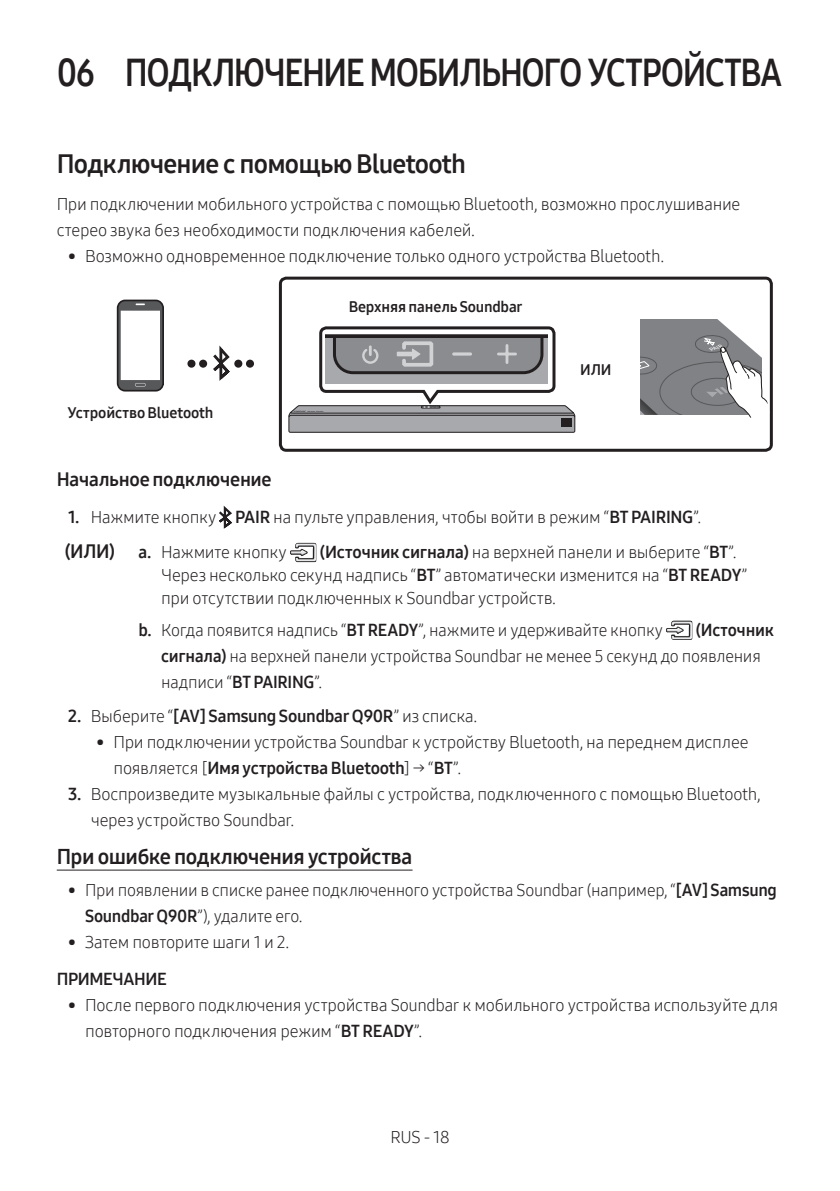
<style>
.page{position:relative;width:840px;height:1191px;background:#fff}
.page>*{position:absolute;margin:0;border:0;box-sizing:border-box;transform-origin:0 0}
.t1{font:38px "Samsung One 700";letter-spacing:-.04em;color:#231f20;scale:.88 1}
.t2{font:26px "Samsung One 700";letter-spacing:-.03em;color:#231f20}
.t3{font:21px "Samsung One 700";letter-spacing:-.025em;color:#231f20}
.t4{font:19px "Samsung One 700";letter-spacing:-.02em;color:#231f20}
.t5{font:17px/26px "Samsung One 300";letter-spacing:-.015em;color:#231f20}
.t6{font:17px "Samsung One 700";letter-spacing:-.015em;color:#231f20}
.t7{font:15px "Samsung One 700";letter-spacing:-.01em;color:#231f20}
.t8{font:italic 4.6px "Samsung One UI 600 C";color:#fff;scale:1.42 1}
.s1{font-family:"Samsung One 700"}
.s2{font-family:"Samsung One 700";font-size:19px}
.s3{font-family:"Samsung One 300"}
</style>
<div class="page">
<hr style="left:57px;top:869px;width:355px;height:1px;background:#231f20">
<div style="left:279px;top:277px;width:493px;height:175px;border:3px solid #231f20;border-radius:6px"></div>
<svg style="left:640px;top:319px;width:129px;height:100px"></svg>
<svg style="left:288px;top:326px;width:287px;height:107px"></svg>
<svg style="left:452px;top:352px;width:20px;height:4px"></svg>
<div style="left:246px;top:360px;width:8px;height:8px;background:#231f20;border-radius:50%"></div>
<div style="left:234px;top:360px;width:8px;height:8px;background:#231f20;border-radius:50%"></div>
<div style="left:199px;top:360px;width:8px;height:8px;background:#231f20;border-radius:50%"></div>
<div style="left:187px;top:360px;width:8px;height:8px;background:#231f20;border-radius:50%"></div>
<svg style="left:213px;top:345px;width:17px;height:36px"></svg>
<svg style="left:116px;top:299px;width:48px;height:93px"></svg>
<svg style="left:219px;top:505px;width:13px;height:24px"></svg>
<svg style="left:290px;top:550px;width:5px;height:5px"></svg>
<img style="left:295px;top:543px;width:21px;height:19px">
<svg style="left:666px;top:628px;width:4px;height:5px"></svg>
<img style="left:670px;top:620px;width:22px;height:20px">
<h1 class="t1" style="left:57px;top:47px;width:825px">06 ПОДКЛЮЧЕНИЕ МОБИЛЬНОГО УСТРОЙСТВА</h1>
<h2 class="t2" style="left:57px;top:146px;width:410px">Подключение с помощью Bluetooth</h2>
<p class="t5" style="left:57px;top:191px;width:684px">При подключении мобильного устройства с помощью Bluetooth, возможно прослушивание стерео звука без необходимости подключения кабелей.</p>
<p class="t5" style="left:68px;top:243px;width:597px">• Возможно одновременное подключение только одного устройства Bluetooth.</p>
<p class="t7" style="left:67px;top:402px;width:147px">Устройство Bluetooth</p>
<p class="t7" style="left:348px;top:296px;width:175px">Верхняя панель Soundbar</p>
<p class="t7" style="left:580px;top:360px;width:33px">ИЛИ</p>
<p class="t8" style="left:709px;top:346px;width:11px;rotate:-17deg">PAIR</p>
<p class="t4" style="left:57px;top:467px;width:216px">Начальное подключение</p>
<p class="t5" style="left:65px;top:500px;width:638px;line-height:34.8px"><span class="s1">1.</span> Нажмите кнопку <span class="s1">PAIR</span> на пульте управления, чтобы войти в режим “<span class="s1">BT PAIRING</span>”. <span class="s2">(ИЛИ)</span> <span class="s1">a.</span> Нажмите кнопку</p>
<p class="t5" style="left:161px;top:540px;width:587px;line-height:23px;text-indent:159px"><span class="s1">(Источник сигнала)</span> на верхней панели и выберите “<span class="s1">BT</span>”.<br>Через несколько секунд надпись “<span class="s1">BT</span>” автоматически изменится на “<span class="s1">BT READY</span>” при отсутствии подключенных к Soundbar устройств.</p>
<p class="t5" style="left:138px;top:617px;width:525px"><span class="s1">b.</span> Когда появится надпись “<span class="s1">BT READY</span>”, нажмите и удерживайте кнопку</p>
<p class="t6" style="left:695px;top:618px;width:80px">(Источник</p>
<p class="t5" style="left:161px;top:643px;width:601px"><span class="s1">сигнала)</span> на верхней панели устройства Soundbar не менее 5 секунд до появления надписи “<span class="s1">BT PAIRING</span>”.</p>
<p class="t6" style="left:68px;top:704px;width:410px">2. <span class="s3">Выберите “</span>[AV] Samsung Soundbar Q90R<span class="s3">” из списка.</span></p>
<p class="t5" style="left:96px;top:729px;width:653px">• При подключении устройства Soundbar к устройству Bluetooth, на переднем дисплее</p>
<p class="t6" style="left:113px;top:756px;width:349px"><span class="s3">появляется [</span>Имя устройства Bluetooth<span class="s3">] → “</span>BT<span class="s3">”.</span></p>
<p class="t5" style="left:91px;top:781px;width:671px;text-indent:-23px"><span class="s1">3.</span> Воспроизведите музыкальные файлы с устройства, подключенного с помощью Bluetooth, через устройство Soundbar.</p>
<p class="t3" style="left:57px;top:842px;width:357px">При ошибке подключения устройства</p>
<p class="t5" style="left:85px;top:876px;width:693px;text-indent:-17px">• При появлении в списке ранее подключенного устройства Soundbar (например, “<span class="s1">[AV] Samsung<br>Soundbar Q90R</span>”), удалите его.</p>
<p class="t5" style="left:68px;top:928px;width:223px">• Затем повторите шаги 1 и 2.</p>
<p class="t6" style="left:57px;top:967px;width:111px">ПРИМЕЧАНИЕ</p>
<p class="t5" style="left:85px;top:992px;width:694px;text-indent:-17px">• После первого подключения устройства Soundbar к мобильного устройства используйте для повторного подключения режим “<span class="s1">BT READY</span>”.</p>
<p class="t5" style="left:390px;top:1123px;width:60px">RUS - 18</p>
</div>
